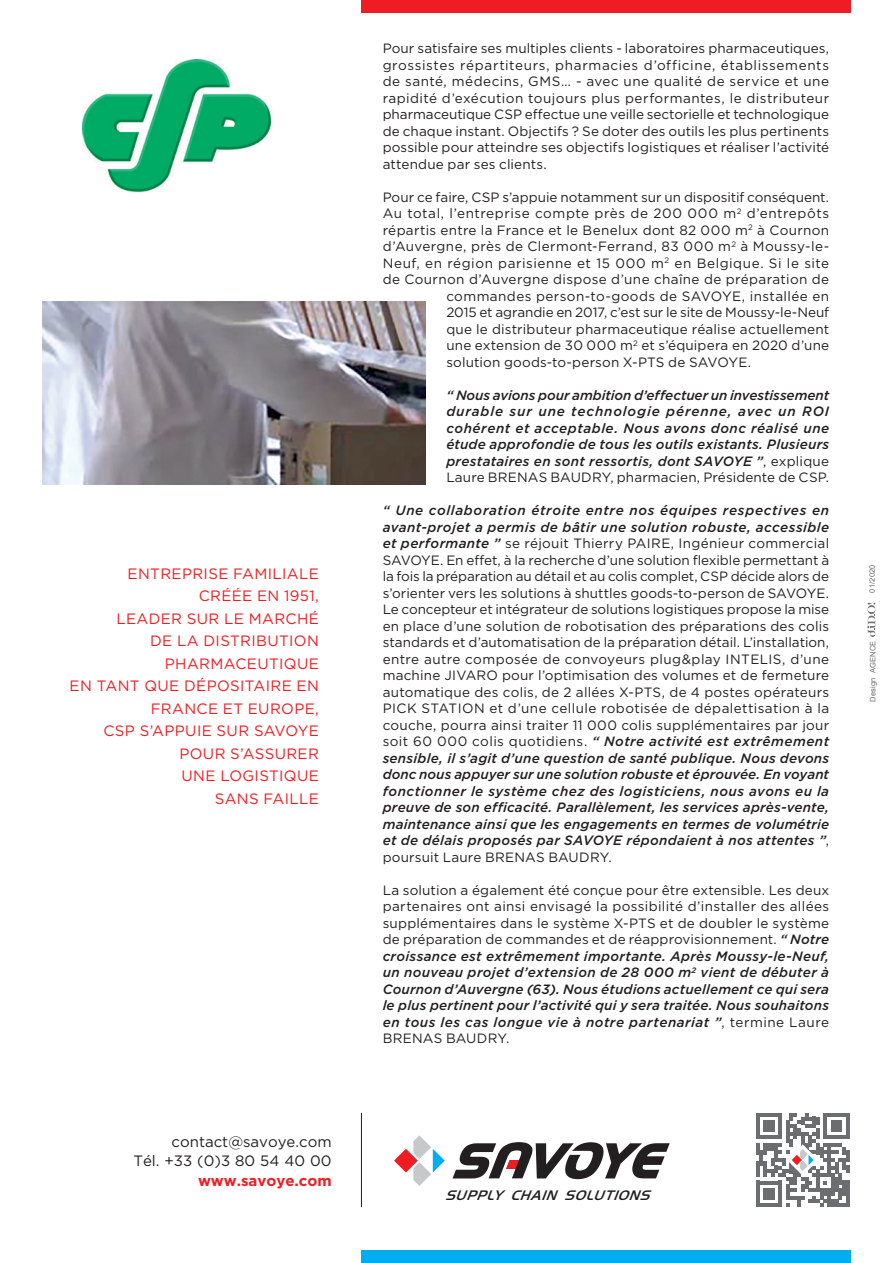
<style>
.page{position:relative;width:893px;height:1263px;background:#fff}
.page>*{position:absolute;margin:0;border:0;box-sizing:border-box;transform-origin:0 0}
.t1{font:15px/22.5px "Gotham";letter-spacing:.025em;color:#ee1d23;text-align:right}
.Normal_e{font:15px "Gotham";color:#231f20}
.Normal_e-2{font:700 15px "Gotham";color:#ee1d23}
.t2{font:italic 500 14.4px "Handel Got D";color:#231f20}
.t3{font:13.5px/16.5px "Gotham";letter-spacing:.015em;color:#231f20;text-align:justify}
.t4{font:italic 500 13.5px/16.5px "Gotham HTF";letter-spacing:.02em;color:#231f20;text-align:justify}
.t5{font:13.5px "Gotham";letter-spacing:.04em;color:#231f20}
.t6{font:13.5px "Gotham";letter-spacing:.045em;color:#231f20}
.t7{font:13.5px "Gotham";letter-spacing:-.01em;color:#231f20}
.t8{font:7.5px "Arial";letter-spacing:.025em;color:#6c6d70}
.s1{font-family:"Gotham";font-weight:400;font-style:normal}
.s2{font-family:"Gotham HTF";font-weight:500;font-style:italic}
</style>
<div class="page">
<svg style="left:867px;top:603px;width:8px;height:34px"></svg>
<div style="left:361px;top:0;width:489px;height:13px;background:#ee1d23"></div>
<div style="left:361px;top:1250px;width:489px;height:13px;background:#00aeef"></div>
<svg style="left:453px;top:1142px;width:217px;height:37px"></svg>
<svg style="left:394px;top:1135px;width:51px;height:51px"></svg>
<svg style="left:756px;top:1113px;width:94px;height:94px"></svg>
<hr style="left:361px;top:1113px;width:1px;height:94px;background:#231f20">
<img style="left:82px;top:60px;width:190px;height:133px">
<img style="left:43px;top:302px;width:382px;height:182px">
<p class="t1" style="left:128px;top:562px;width:193px">ENTREPRISE FAMILIALE</p>
<p class="t1" style="left:199px;top:584px;width:122px">CRÉÉE EN 1951,</p>
<p class="t1" style="left:116px;top:607px;width:204px">LEADER SUR LE MARCHÉ<br>DE LA DISTRIBUTION<br>PHARMACEUTIQUE</p>
<p class="t1" style="left:70px;top:674px;width:251px">EN TANT QUE DÉPOSITAIRE EN<br>FRANCE ET EUROPE,</p>
<p class="t1" style="left:104px;top:719px;width:217px">CSP S’APPUIE SUR SAVOYE</p>
<p class="t1" style="left:179px;top:742px;width:141px">POUR S’ASSURER</p>
<p class="t1" style="left:181px;top:764px;width:139px">UNE LOGISTIQUE</p>
<p class="t1" style="left:215px;top:787px;width:105px">SANS FAILLE</p>
<p class="Normal_e" style="left:172px;top:1131px;width:162px">contact@savoye.com</p>
<p class="Normal_e" style="left:133px;top:1151px;width:200px">Tél. +33 (0)3 80 54 40 00</p>
<p class="Normal_e-2" style="left:198px;top:1170px;width:135px">www.savoye.com</p>
<p class="t3" style="left:383px;top:40px;width:448px">Pour satisfaire ses multiples clients - laboratoires pharmaceutiques, grossistes répartiteurs, pharmacies d’officine, établissements de santé, médecins, GMS… - avec une qualité de service et une rapidité d’exécution toujours plus performantes, le distributeur pharmaceutique CSP effectue une veille sectorielle et technologique de chaque instant. Objectifs ? Se doter des outils les plus pertinents possible pour atteindre ses objectifs logistiques et réaliser l’activité attendue par ses clients.</p>
<p class="t3" style="left:383px;top:189px;width:448px">Pour ce faire, CSP s’appuie notamment sur un dispositif conséquent.</p>
<p class="t5" style="left:383px;top:205px;width:448px">Au total, l’entreprise compte près de 200 000 m<sup>2</sup> d’entrepôts</p>
<p class="t3" style="left:383px;top:222px;width:448px">répartis entre la France et le Benelux dont 82 000 m<sup>2</sup> à Cournon</p>
<p class="t3" style="left:383px;top:238px;width:448px">d’Auvergne, près de Clermont-Ferrand, 83 000 m<sup>2</sup> à Moussy-le-</p>
<p class="t6" style="left:383px;top:254px;width:448px">Neuf, en région parisienne et 15 000 m<sup>2</sup> en Belgique. Si le site</p>
<p class="t3" style="left:383px;top:271px;width:448px">de Cournon d’Auvergne dispose d’une chaîne de préparation de</p>
<p class="t3" style="left:446px;top:288px;width:384px">commandes person-to-goods de SAVOYE, installée en</p>
<p class="t7" style="left:446px;top:304px;width:384px">2015 et agrandie en 2017, c’est sur le site de Moussy-le-Neuf</p>
<p class="t3" style="left:446px;top:321px;width:384px">que le distributeur pharmaceutique réalise actuellement</p>
<p class="t3" style="left:446px;top:337px;width:384px">une extension de 30 000 m<sup>2</sup> et s’équipera en 2020 d’une</p>
<p class="t3" style="left:446px;top:354px;width:306px">solution goods-to-person X-PTS de SAVOYE.</p>
<p class="t4" style="left:446px;top:387px;width:384px">“ Nous avions pour ambition d’effectuer un investissement durable sur une technologie pérenne, avec un ROI cohérent et acceptable. Nous avons donc réalisé une étude approfondie de tous les outils existants. Plusieurs prestataires en sont ressortis, dont SAVOYE ”<span class="s1">, explique Laure BRENAS BAUDRY, pharmacien, Présidente de CSP.</span></p>
<p class="t3" style="left:383px;top:502px;width:448px"><span class="s2">“ Une collaboration étroite entre nos équipes respectives en avant-projet a permis de bâtir une solution robuste, accessible et performante ”</span> se réjouit Thierry PAIRE, Ingénieur commercial SAVOYE. En effet, à la recherche d’une solution flexible permettant à la fois la préparation au détail et au colis complet, CSP décide alors de s’orienter vers les solutions à shuttles goods-to-person de SAVOYE.<br>Le concepteur et intégrateur de solutions logistiques propose la mise en place d’une solution de robotisation des préparations des colis standards et d’automatisation de la préparation détail. L’installation, entre autre composée de convoyeurs plug&amp;play INTELIS, d’une machine JIVARO pour l’optimisation des volumes et de fermeture automatique des colis, de 2 allées X-PTS, de 4 postes opérateurs PICK STATION et d’une cellule robotisée de dépalettisation à la couche, pourra ainsi traiter 11 000 colis supplémentaires par jour soit 60 000 colis quotidiens. <span class="s2">“ Notre activité est extrêmement sensible, il s’agit d’une question de santé publique. Nous devons donc nous appuyer sur une solution robuste et éprouvée. En voyant fonctionner le système chez des logisticiens, nous avons eu la preuve de son efficacité. Parallèlement, les services après-vente, maintenance ainsi que les engagements en termes de volumétrie et de délais proposés par SAVOYE répondaient à nos attentes ”</span>, poursuit Laure BRENAS BAUDRY.</p>
<p class="t4" style="left:383px;top:882px;width:448px"><span class="s1">La solution a également été conçue pour être extensible. Les deux partenaires ont ainsi envisagé la possibilité d’installer des allées supplémentaires dans le système X-PTS et de doubler le système de préparation de commandes et de réapprovisionnement.</span> “ Notre croissance est extrêmement importante. Après Moussy-le-Neuf, un nouveau projet d’extension de 28 000 m<sup>2</sup> vient de débuter à Cournon d’Auvergne (63). Nous étudions actuellement ce qui sera le plus pertinent pour l’activité qui y sera traitée. Nous souhaitons en tous les cas longue vie à notre partenariat ”<span class="s1">, termine Laure BRENAS BAUDRY.</span></p>
<p class="t8" style="left:867px;top:593px;width:30px;rotate:-90deg">01/2020</p>
<p class="t8" style="left:868px;top:702px;width:63px;rotate:-90deg">Design AGENCE</p>
<p class="t2" style="left:445px;top:1187px;width:212px">SUPPLY CHAIN SOLUTIONS</p>
</div>
